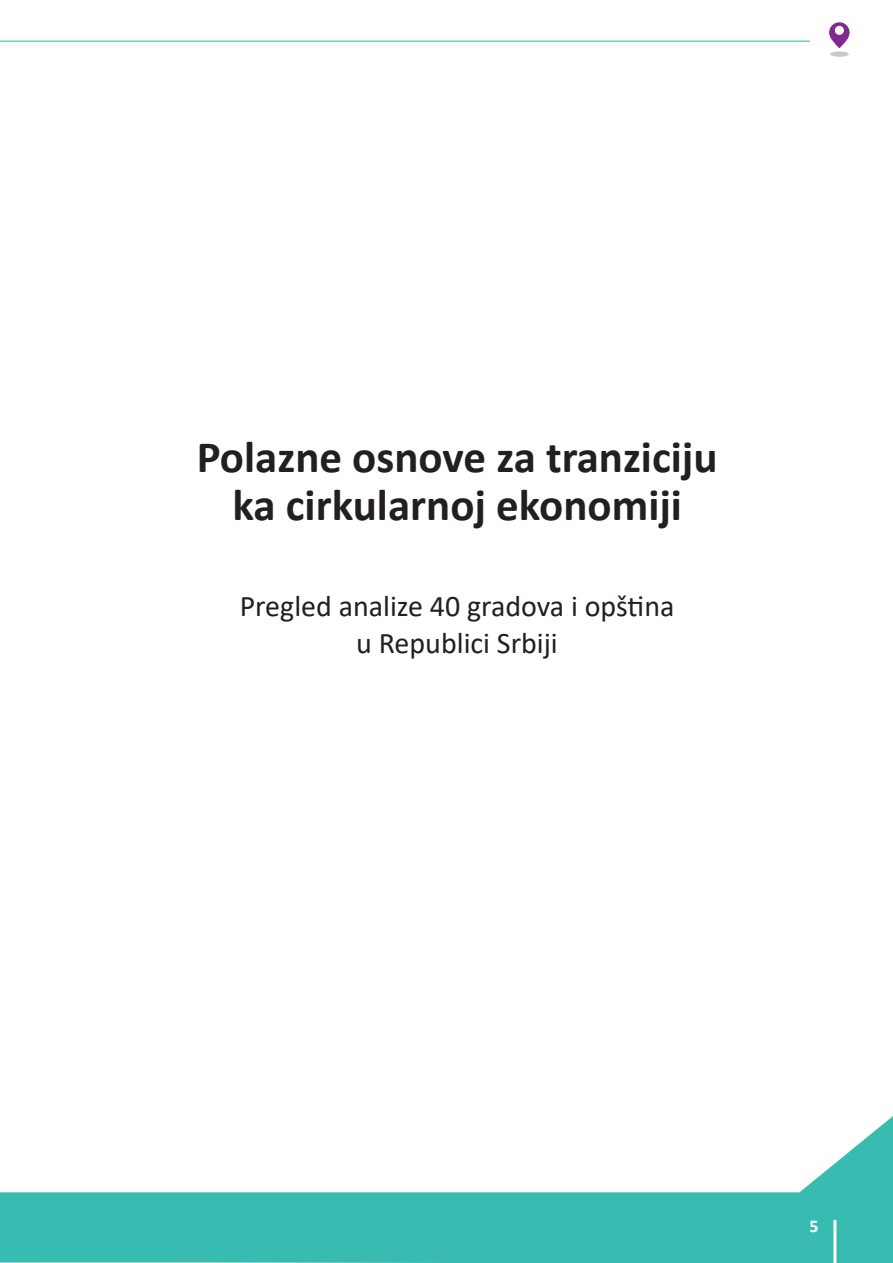
<style>
.page{position:relative;width:893px;height:1263px;background:#fff}
.page>*{position:absolute;margin:0;border:0;box-sizing:border-box;transform-origin:0 0}
.t1{font:700 45px/48px "Calibri";color:#231f20;text-align:center}
.t2{font:30px/37.5px "Calibri";color:#231f20;text-align:center}
.t3{font:700 18px "Calibri";color:#fff}
</style>
<div class="page">
<div style="left:830px;top:51px;width:19px;height:6px;background:#c7c8ca;border-radius:50%"></div>
<svg style="left:828px;top:21px;width:22px;height:27px"></svg>
<hr style="left:0;top:41px;width:810px;height:1px;background:#38bcb2">
<svg style="left:0;top:1116px;width:893px;height:147px"></svg>
<hr style="left:833px;top:1220px;width:3px;height:43px;background:#fff">
<p class="t1" style="left:197px;top:432px;width:522px">Polazne osnove za tranziciju ka cirkularnoj ekonomiji</p>
<p class="t2" style="left:240px;top:586px;width:436px">Pregled analize 40 gradova i opština u Republici Srbiji</p>
<p class="t3" style="left:809px;top:1213px;width:11px">5</p>
</div>
